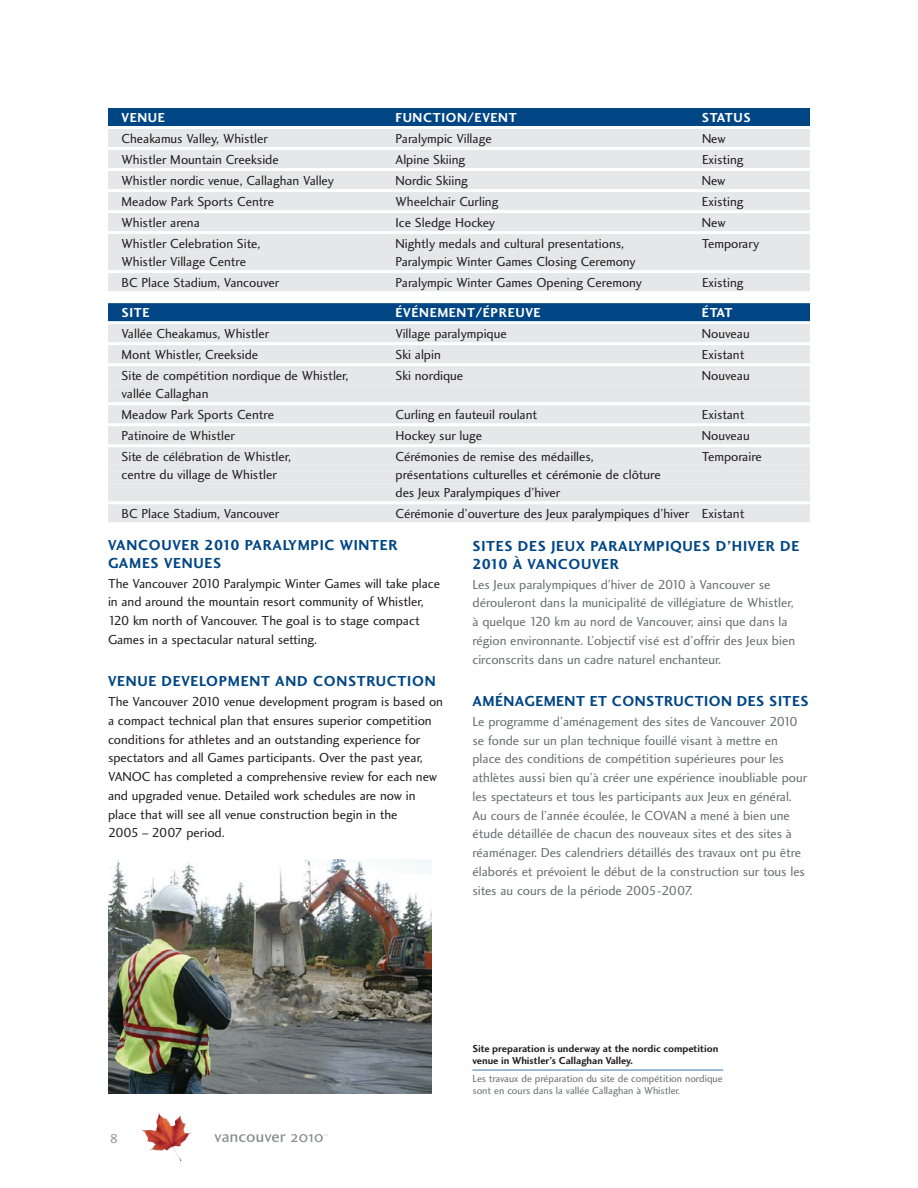
<style>
.page{position:relative;width:918px;height:1188px;background:#fff}
.page>*{position:absolute;margin:0;border:0;box-sizing:border-box;transform-origin:0 0}
.t1{font:15px/18px "Charlotte Sans Bold Plain";letter-spacing:.05em;color:#004685}
.t2{font:13.5px/18.8px "Charlotte Sans Book Plain";color:#231f20}
.t3{font:13.5px/18.8px "Charlotte Sans Book Plain";color:#6c6e70}
.t4{font:13.5px "Charlotte Sans Bold Plain";letter-spacing:.05em;color:#fff}
.t5{font:13.5px "Charlotte Sans Book Plain";color:#939598;scale:1.1 1}
.t6{font:10.5px/12px "Charlotte Sans Book Plain";color:#6c6e70}
.t7{font:10.5px/12px "Charlotte Sans Bold Plain";color:#231f20}
</style>
<div class="page">
<img style="left:108px;top:860px;width:324px;height:234px">
<svg style="left:159px;top:1113px;width:10px;height:9px"></svg>
<svg style="left:214px;top:1134px;width:115px;height:8px"></svg>
<div style="left:108px;top:108px;width:702px;height:18px;background:#004685"></div>
<div style="left:108px;top:129px;width:702px;height:18px;background:#e6e7e8"></div>
<div style="left:108px;top:150px;width:702px;height:18px;background:#e6e7e8"></div>
<div style="left:108px;top:171px;width:702px;height:18px;background:#e6e7e8"></div>
<div style="left:108px;top:192px;width:702px;height:18px;background:#e6e7e8"></div>
<div style="left:108px;top:213px;width:702px;height:18px;background:#e6e7e8"></div>
<div style="left:108px;top:234px;width:702px;height:18px;background:#e6e7e8"></div>
<div style="left:108px;top:252px;width:702px;height:18px;background:#e6e7e8"></div>
<div style="left:108px;top:273px;width:702px;height:18px;background:#e6e7e8"></div>
<div style="left:108px;top:303px;width:702px;height:18px;background:#004685"></div>
<div style="left:108px;top:324px;width:702px;height:18px;background:#e6e7e8"></div>
<div style="left:108px;top:345px;width:702px;height:18px;background:#e6e7e8"></div>
<div style="left:108px;top:366px;width:702px;height:18px;background:#e6e7e8"></div>
<div style="left:108px;top:384px;width:702px;height:18px;background:#e6e7e8"></div>
<div style="left:108px;top:405px;width:702px;height:18px;background:#e6e7e8"></div>
<div style="left:108px;top:426px;width:702px;height:18px;background:#e6e7e8"></div>
<div style="left:108px;top:447px;width:702px;height:18px;background:#e6e7e8"></div>
<div style="left:108px;top:465px;width:702px;height:18px;background:#e6e7e8"></div>
<div style="left:108px;top:483px;width:702px;height:18px;background:#e6e7e8"></div>
<div style="left:108px;top:504px;width:702px;height:18px;background:#e6e7e8"></div>
<hr style="left:472px;top:1069px;width:251px;height:2px;background:#5287bd">
<p class="t4" style="left:122px;top:112px;width:45px">VENUE</p>
<p class="t4" style="left:396px;top:112px;width:123px">FUNCTION/EVENT</p>
<p class="t4" style="left:702px;top:112px;width:50px">STATUS</p>
<p class="t2" style="left:122px;top:130px;width:148px">Cheakamus Valley, Whistler</p>
<p class="t2" style="left:396px;top:130px;width:98px">Paralympic Village</p>
<p class="t2" style="left:702px;top:130px;width:25px">New</p>
<p class="t2" style="left:122px;top:151px;width:159px">Whistler Mountain Creekside</p>
<p class="t2" style="left:396px;top:151px;width:71px">Alpine Skiing</p>
<p class="t2" style="left:702px;top:151px;width:43px">Existing</p>
<p class="t2" style="left:122px;top:172px;width:214px">Whistler nordic venue, Callaghan Valley</p>
<p class="t2" style="left:396px;top:172px;width:74px">Nordic Skiing</p>
<p class="t2" style="left:702px;top:172px;width:25px">New</p>
<p class="t2" style="left:122px;top:193px;width:154px">Meadow Park Sports Centre</p>
<p class="t2" style="left:396px;top:193px;width:104px">Wheelchair Curling</p>
<p class="t2" style="left:702px;top:193px;width:43px">Existing</p>
<p class="t2" style="left:122px;top:214px;width:80px">Whistler arena</p>
<p class="t2" style="left:396px;top:214px;width:101px">Ice Sledge Hockey</p>
<p class="t2" style="left:702px;top:214px;width:25px">New</p>
<p class="t2" style="left:122px;top:235px;width:140px">Whistler Celebration Site,</p>
<p class="t2" style="left:396px;top:235px;width:230px">Nightly medals and cultural presentations,</p>
<p class="t2" style="left:702px;top:235px;width:59px">Temporary</p>
<p class="t2" style="left:122px;top:253px;width:126px">Whistler Village Centre</p>
<p class="t2" style="left:396px;top:253px;width:242px">Paralympic Winter Games Closing Ceremony</p>
<p class="t2" style="left:122px;top:274px;width:159px">BC Place Stadium, Vancouver</p>
<p class="t2" style="left:396px;top:274px;width:248px">Paralympic Winter Games Opening Ceremony</p>
<p class="t2" style="left:702px;top:274px;width:43px">Existing</p>
<p class="t4" style="left:122px;top:307px;width:30px">SITE</p>
<p class="t4" style="left:396px;top:307px;width:147px">ÉVÉNEMENT/ÉPREUVE</p>
<p class="t4" style="left:702px;top:307px;width:32px">ÉTAT</p>
<p class="t2" style="left:122px;top:325px;width:149px">Vallée Cheakamus, Whistler</p>
<p class="t2" style="left:396px;top:325px;width:113px">Village paralympique</p>
<p class="t2" style="left:702px;top:325px;width:49px">Nouveau</p>
<p class="t2" style="left:122px;top:346px;width:138px">Mont Whistler, Creekside</p>
<p class="t2" style="left:396px;top:346px;width:47px">Ski alpin</p>
<p class="t2" style="left:702px;top:346px;width:44px">Existant</p>
<p class="t2" style="left:122px;top:367px;width:228px">Site de compétition nordique de Whistler,</p>
<p class="t2" style="left:395px;top:367px;width:69px">Ski nordique</p>
<p class="t2" style="left:702px;top:367px;width:49px">Nouveau</p>
<p class="t2" style="left:122px;top:384px;width:154px;line-height:21px">vallée Callaghan<br>Meadow Park Sports Centre</p>
<p class="t2" style="left:396px;top:406px;width:143px">Curling en fauteuil roulant</p>
<p class="t2" style="left:702px;top:406px;width:44px">Existant</p>
<p class="t2" style="left:122px;top:427px;width:115px">Patinoire de Whistler</p>
<p class="t2" style="left:396px;top:427px;width:88px">Hockey sur luge</p>
<p class="t2" style="left:702px;top:427px;width:49px">Nouveau</p>
<p class="t2" style="left:122px;top:448px;width:171px">Site de célébration de Whistler,</p>
<p class="t2" style="left:396px;top:448px;width:200px">Cérémonies de remise des médailles,</p>
<p class="t2" style="left:702px;top:448px;width:61px">Temporaire</p>
<p class="t2" style="left:122px;top:466px;width:157px">centre du village de Whistler</p>
<p class="t2" style="left:396px;top:467px;width:267px;line-height:18px">présentations culturelles et cérémonie de clôture des Jeux Paralympiques d’hiver</p>
<p class="t2" style="left:122px;top:505px;width:159px">BC Place Stadium, Vancouver</p>
<p class="t2" style="left:396px;top:505px;width:351px">Cérémonie d’ouverture des Jeux paralympiques d’hiver Existant</p>
<p class="t1" style="left:108px;top:537px;width:291px">VANCOUVER 2010 PARALYMPIC WINTER<br>GAMES VENUES</p>
<p class="t2" style="left:108px;top:575px;width:334px">The Vancouver 2010 Paralympic Winter Games will take place in and around the mountain resort community of Whistler, 120 km north of Vancouver. The goal is to stage compact Games in a spectacular natural setting.</p>
<p class="t1" style="left:108px;top:674px;width:329px">VENUE DEVELOPMENT AND CONSTRUCTION</p>
<p class="t2" style="left:108px;top:694px;width:337px">The Vancouver 2010 venue development program is based on a compact technical plan that ensures superior competition conditions for athletes and an outstanding experience for spectators and all Games participants. Over the past year, VANOC has completed a comprehensive review for each new and upgraded venue. Detailed work schedules are now in place that will see all venue construction begin in the<br>2005 – 2007 period.</p>
<p class="t1" style="left:472px;top:538px;width:328px">SITES DES JEUX PARALYMPIQUES D’HIVER DE<br>2010 À VANCOUVER</p>
<p class="t3" style="left:472px;top:576px;width:324px">Les Jeux paralympiques d’hiver de 2010 à Vancouver se dérouleront dans la municipalité de villégiature de Whistler, à quelque 120 km au nord de Vancouver, ainsi que dans la région environnante. L’objectif visé est d’offrir des Jeux bien circonscrits dans un cadre naturel enchanteur.</p>
<p class="t1" style="left:472px;top:693px;width:338px">AMÉNAGEMENT ET CONSTRUCTION DES SITES</p>
<p class="t3" style="left:472px;top:713px;width:336px">Le programme d’aménagement des sites de Vancouver 2010 se fonde sur un plan technique fouillé visant à mettre en place des conditions de compétition supérieures pour les athlètes aussi bien qu’à créer une expérience inoubliable pour les spectateurs et tous les participants aux Jeux en général.<br>Au cours de l’année écoulée, le COVAN a mené à bien une étude détaillée de chacun des nouveaux sites et des sites à réaménager. Des calendriers détaillés des travaux ont pu être élaborés et prévoient le début de la construction sur tous les sites au cours de la période 2005-2007.</p>
<p class="t5" style="left:109px;top:1133px;width:10px">8</p>
<p class="t7" style="left:472px;top:1043px;width:247px">Site preparation is underway at the nordic competition venue in Whistler’s Callaghan Valley.</p>
<p class="t6" style="left:472px;top:1073px;width:252px">Les travaux de préparation du site de compétition nordique sont en cours dans la vallée Callaghan à Whistler.</p>
</div>
